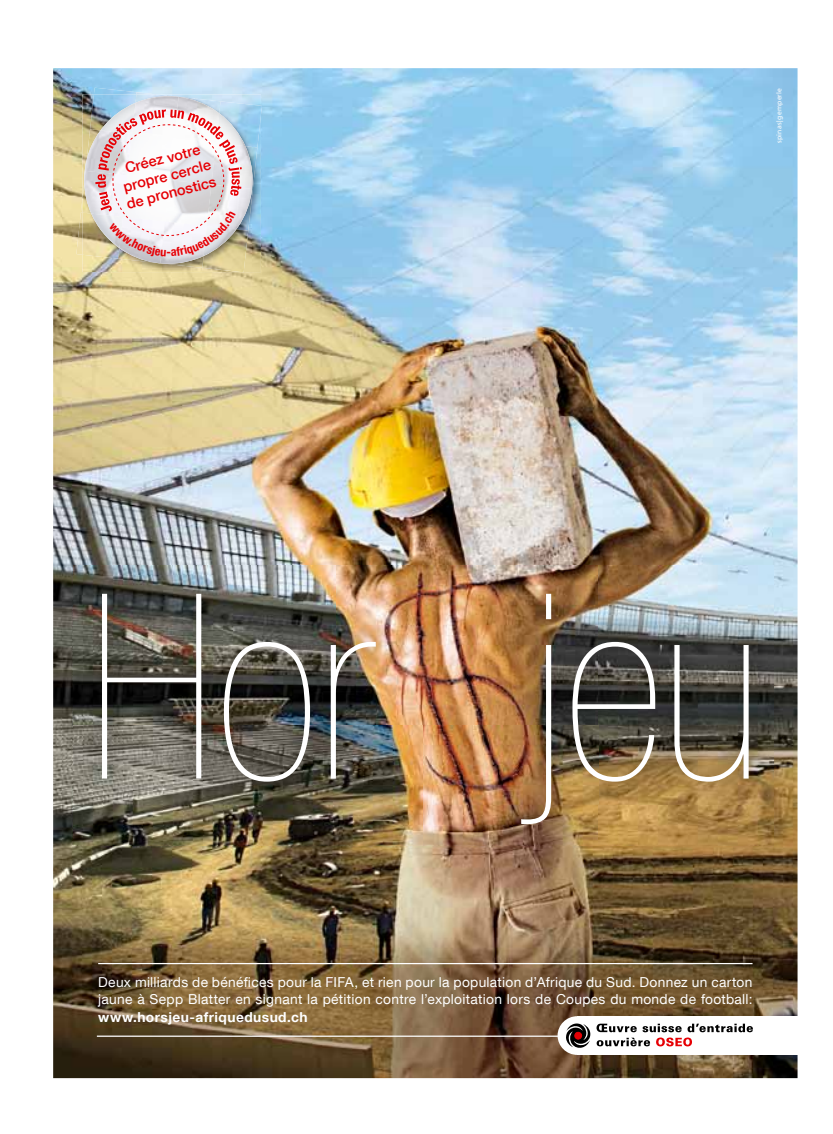
<style>
.page{position:relative;width:833px;height:1134px;background:#fff}
.page>*{position:absolute;margin:0;border:0;box-sizing:border-box;transform-origin:0 0}
.t1{font:200 condensed 258.62px "Helvetica Neue LT Com";letter-spacing:-.01em;color:#fff}
.t2{font:500 14.5px/17.4px "Helvetica Neue LT Com";color:#e60005;text-align:center}
.t3{font:13.75px/17.5px "Helvetica Neue LT Com";letter-spacing:.025em;color:#fff}
.t4{font:700 13.75px "Helvetica Neue LT Com";letter-spacing:.035em;color:#fff}
.t5{font:700 condensed 12.12px "Helvetica Neue LT Com";color:#e60005}
.t6{font:6.88px "Frutiger LT Com";letter-spacing:.02em;color:#fff}
</style>
<div class="page">
<img style="left:53px;top:68px;width:744px;height:1010px">
<div style="left:577px;top:1016px;width:220px;height:39px;background:#fff"></div>
<div style="left:557px;top:1016px;width:40px;height:39px;background:#fff;border-radius:50%"></div>
<hr style="left:97px;top:1035px;width:478px;height:2px;background:#fff">
<hr style="left:98px;top:963px;width:654px;height:1px;background:#fff">
<svg style="left:566px;top:1023px;width:187px;height:25px"></svg>
<img style="left:74px;top:565px;width:700px;height:281px">
<img style="left:82px;top:94px;width:179px;height:178px">
<img style="left:84px;top:97px;width:76px;height:167px">
<img style="left:94px;top:88px;width:42px;height:6px">
<img style="left:136px;top:92px;width:21px;height:2px">
<svg style="left:81px;top:198px;width:1px;height:14px"></svg>
<img style="left:76px;top:212px;width:6px;height:43px">
<img style="left:90px;top:94px;width:45px;height:35px">
<img style="left:135px;top:94px;width:41px;height:2px">
<img style="left:219px;top:101px;width:42px;height:47px">
<img style="left:252px;top:146px;width:5px;height:43px">
<img style="left:82px;top:183px;width:2px;height:30px">
<img style="left:248px;top:189px;width:5px;height:42px">
<img style="left:82px;top:213px;width:36px;height:46px">
<img style="left:164px;top:264px;width:38px;height:4px">
<img style="left:202px;top:229px;width:46px;height:43px">
<img style="left:100px;top:103px;width:32px;height:6px">
<img style="left:132px;top:96px;width:47px;height:13px">
<img style="left:174px;top:97px;width:45px;height:12px">
<img style="left:242px;top:113px;width:3px;height:30px">
<img style="left:85px;top:130px;width:10px;height:41px">
<img style="left:242px;top:143px;width:10px;height:42px">
<img style="left:84px;top:171px;width:11px;height:46px">
<img style="left:242px;top:185px;width:10px;height:44px">
<img style="left:91px;top:214px;width:4px;height:34px">
<img style="left:119px;top:257px;width:41px;height:6px">
<img style="left:160px;top:257px;width:47px;height:7px">
<svg style="left:95px;top:109px;width:147px;height:148px"></svg>
<p class="t2" style="left:116px;top:161px;width:93px;rotate:-14deg">Créez votre propre cercle de pronostics</p>
<p class="t5" style="left:167px;top:245px;width:6px">-</p>
<p class="t6" style="left:775px;top:143px;width:57px;rotate:-90deg">spinas | gemperle</p>
<h1 class="t1" style="left:87px;top:543px;width:676px">Hor jeu</h1>
<p class="t3" style="left:98px;top:973px;width:656px">Deux milliards de bénéfices pour la FIFA, et rien pour la population d’Afrique du Sud. Donnez un carton jaune à Sepp Blatter en signant la pétition contre l’exploitation lors de Coupes du monde de football:</p>
<p class="t4" style="left:98px;top:1008px;width:211px">www.horsjeu-afriquedusud.ch</p>
</div>
